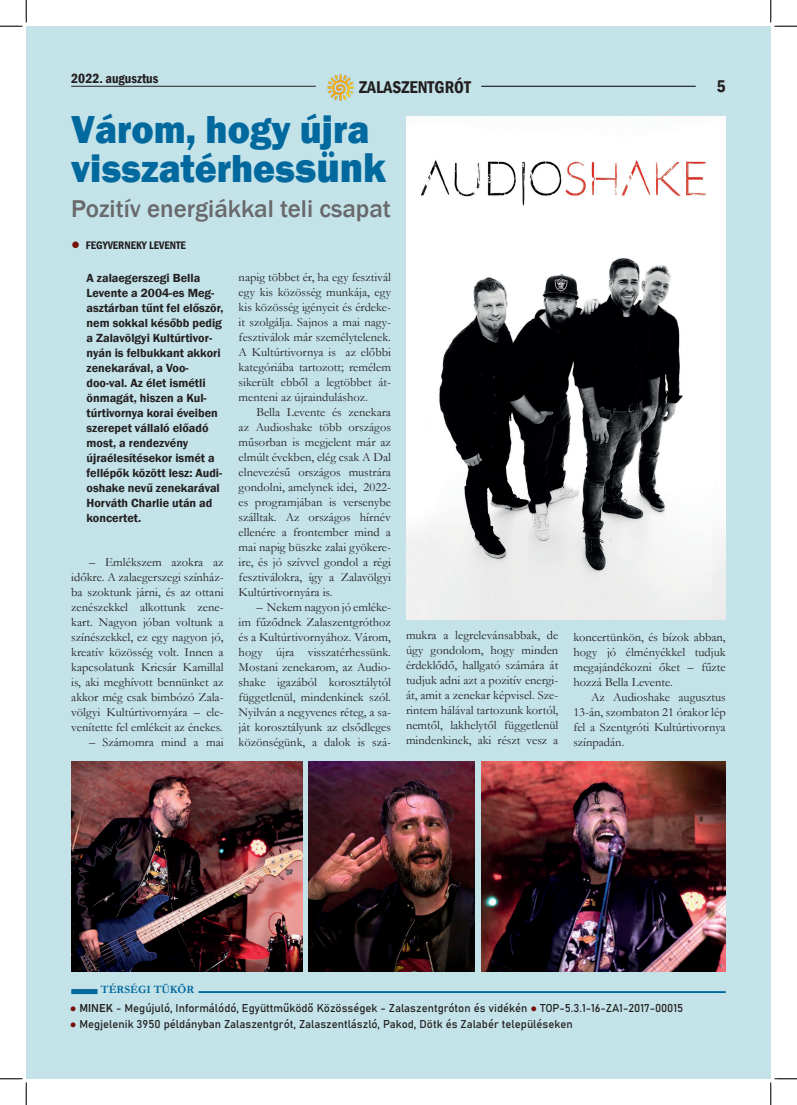
<style>
.page{position:relative;width:797px;height:1105px;background:#fff}
.page>*{position:absolute;margin:0;border:0;box-sizing:border-box;transform-origin:0 0}
.Főcím{font:800 40.12px/38.8px "Franklin Gothic";color:#02699e;scale:.93 1}
.Alcím{font:500 25px "Franklin Gothic";color:#69696c}
.t1{font:600 condensed 17.5px "Franklin Gothic";color:#231f20}
.t2{font:600 condensed 13.75px "Franklin Gothic";color:#231f20}
.Törzsszöveg{font:12.5px/15px "Garamond";color:#231f20;text-align:justify}
.Lead{font:600 12.12px/15px "Franklin Gothic";color:#231f20}
.t3{font:11.25px "Bahnschrift";color:#231f20}
.t4{font:600 condensed 11.25px "Franklin Gothic";color:#231f20}
.Főcím-2{font:700 11.25px "Garamond";color:#02699e}
.s1{font-size:42.75px}
.s2{font-family:"Garamond";font-weight:400;font-stretch:normal;font-size:15px;color:#771009}
.s3{font-family:"Garamond";color:#771009}
</style>
<div class="page">
<div style="left:26px;top:26px;width:744px;height:1053px;background:#c3e3e9"></div>
<div style="left:71px;top:989px;width:26px;height:5px;background:#02699e"></div>
<hr style="left:198px;top:991px;width:527px;height:2px;background:#02699e">
<img style="left:406px;top:116px;width:319px;height:504px">
<img style="left:71px;top:761px;width:232px;height:210px">
<img style="left:481px;top:761px;width:244px;height:210px">
<img style="left:309px;top:761px;width:165px;height:210px">
<img style="left:327px;top:74px;width:27px;height:27px">
<hr style="left:71px;top:86px;width:245px;height:1px;background:#231f20">
<hr style="left:481px;top:86px;width:214px;height:1px;background:#000">
<svg style="left:0;top:0;width:27px;height:27px"></svg>
<svg style="left:0;top:1078px;width:27px;height:27px"></svg>
<svg style="left:770px;top:0;width:27px;height:27px"></svg>
<svg style="left:770px;top:1078px;width:27px;height:27px"></svg>
<p class="t2" style="left:71px;top:69px;width:89px">2022. augusztus</p>
<h3 class="t1" style="left:359px;top:75px;width:113px">ZALASZENTGRÓT</h3>
<p class="Főcím" style="left:71px;top:110px;width:340px">Várom, hogy újra visszatérhes<span class="s1">sünk</span></p>
<p class="Alcím" style="left:71px;top:193px;width:321px">Pozitív energiákkal teli csapat</p>
<p class="t4" style="left:71px;top:237px;width:116px"><span class="s2">●</span> FEGYVERNEKY LEVENTE</p>
<h3 class="t1" style="left:716px;top:74px;width:10px">5</h3>
<p class="Lead" style="left:86px;top:271px;width:139px">A zalaegerszegi Bella<br>Levente a 2004-es Meg&shy;asztárban tűnt fel először, nem sokkal később pedig a Zalavölgyi Kultúrtivor&shy;nyán is felbukkant akkori zenekarával, a Voo&shy;doo-val. Az élet ismétli önmagát, hiszen a Kul&shy;túrtivornya korai éveiben szerepet vállaló előadó most, a rendezvény újraélesítésekor ismét a fellépők között lesz: Audi&shy;oshake nevű zenekarával<br>Horváth Charlie után ad koncertet.</p>
<p class="Törzsszöveg" style="left:71px;top:554px;width:154px;text-indent:18px">– Emlékszem azokra az időkre. A zalaegerszegi színház&shy;ba szoktunk járni, és az ottani zenészekkel alkottunk zene&shy;kart. Nagyon jóban voltunk a színészekkel, ez egy nagyon jó, kreatív közösség volt. Innen a kapcsolatunk Kricsár Kamillal is, aki meghívott bennünket az akkor még csak bimbózó Zala&shy;völgyi Kultúrtivornyára – ele&shy;venítette fel emlékeit az énekes.</p>
<p class="Törzsszöveg" style="left:89px;top:734px;width:136px">– Számomra mind a mai</p>
<p class="Törzsszöveg" style="left:239px;top:269px;width:154px">napig többet ér, ha egy fesztivál egy kis közösség munkája, egy kis közösség igényeit és érdeke&shy;it szolgálja. Sajnos a mai nagy&shy;fesztiválok már személytelenek.<br>A Kultúrtivornya is az előbbi kategóriába tartozott; remélem sikerült ebből a legtöbbet át&shy;menteni az újrainduláshoz.</p>
<p class="Törzsszöveg" style="left:239px;top:404px;width:154px;text-indent:18px">Bella Levente és zenekara az Audioshake több országos műsorban is megjelent már az elmúlt években, elég csak A Dal elnevezésű országos mustrára gondolni, amelynek idei, 2022- es programjában is versenybe szálltak. Az országos hírnév ellenére a frontember mind a mai napig büszke zalai gyökere&shy;ire, és jó szívvel gondol a régi fesztiválokra, így a Zalavölgyi Kultúrtivornyára is.</p>
<p class="Törzsszöveg" style="left:239px;top:599px;width:154px;text-indent:18px">– Nekem nagyon jó emléke&shy;im fűződnek Zalaszentgróthoz és a Kultúrtivornyához. Várom, hogy újra visszatérhessünk.<br>Mostani zenekarom, az Audio&shy;shake igazából korosztálytól függetlenül, mindenkinek szól.<br>Nyilván a negyvenes réteg, a sa&shy;ját korosztályunk az elsődleges közönségünk, a dalok is szá-</p>
<p class="Törzsszöveg" style="left:406px;top:628px;width:154px">mukra a legrelevánsabbak, de úgy gondolom, hogy minden érdeklődő, hallgató számára át tudjuk adni azt a pozitív energi&shy;át, amit a zenekar képvisel. Sze&shy;rintem hálával tartozunk kortól, nemtől, lakhelytől függetlenül mindenkinek, aki részt vesz a</p>
<p class="Törzsszöveg" style="left:573px;top:630px;width:154px">koncertünkön, és bízok abban, hogy jó élményékkel tudjuk megajándékozni őket – fűzte hozzá Bella Levente.</p>
<p class="Törzsszöveg" style="left:573px;top:690px;width:154px;text-indent:18px">Az Audioshake augusztus 13-án, szombaton 21 órakor lép fel a Szentgróti Kultúrtivornya színpadán.</p>
<p class="Főcím-2" style="left:101px;top:982px;width:95px">TÉRSÉGI TÜKÖR</p>
<p class="t3" style="left:70px;top:1000px;width:615px"><span class="s3">●</span> MINEK - Megújuló, Informálódó, Együttműködő Közösségek - Zalaszentgróton és vidékén <span class="s3">●</span> TOP-5.3.1-16-ZA1-2017-00015</p>
<p class="t3" style="left:70px;top:1016px;width:504px"><span class="s3">●</span> Megjelenik 3950 példányban Zalaszentgrót, Zalaszentlászló, Pakod, Dötk és Zalabér településeken</p>
</div>
